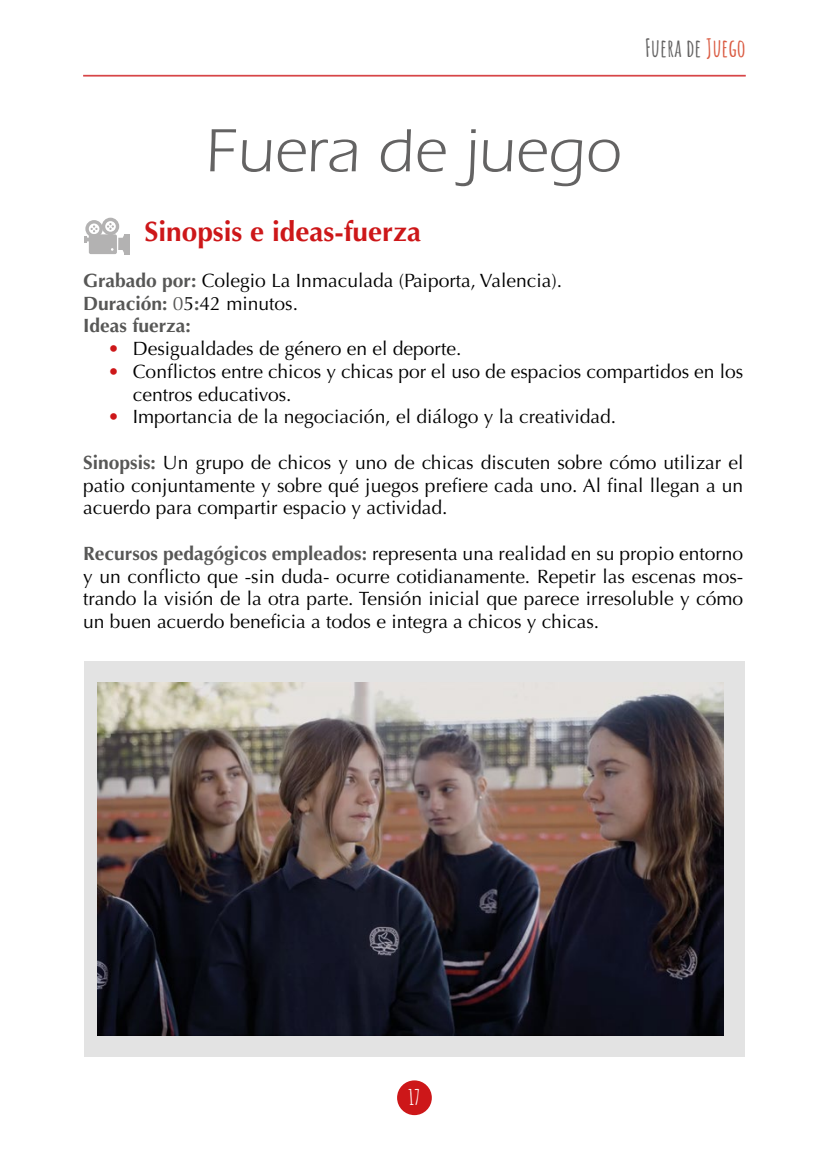
<style>
.page{position:relative;width:819px;height:1166px;background:#fff}
.page>*{position:absolute;margin:0;border:0;box-sizing:border-box;transform-origin:0 0}
.Capítulo{font:63px "Itc Eras";color:#646363}
.titular{font:700 28px "Optima";color:#cd1719}
.t1{font:700 24.5px "Amatic SC";color:#646363}
.t2{font:700 21px "Amatic SC";color:#fff}
.cpo_texto{font:19.25px/22.8px "Optima";color:#000;text-align:justify}
.cpo_texto-2{font:700 19.25px "Optima";color:#575756}
.s1{color:#da5b42}
.s2{font-weight:700;color:#575756}
.s3{color:#575756}
.s4{color:#cd1719}
</style>
<div class="page">
<div style="left:397px;top:1080px;width:35px;height:35px;background:#cd1719;border-radius:50%"></div>
<hr style="left:83px;top:75px;width:662px;height:2px;background:#cd1719">
<div style="left:84px;top:661px;width:660px;height:396px;background:#e3e3e3"></div>
<img style="left:97px;top:683px;width:626px;height:352px">
<div style="left:124px;top:234px;width:5px;height:20px;background:#b3b2b2"></div>
<svg style="left:84px;top:218px;width:40px;height:36px"></svg>
<p class="t1" style="left:644px;top:29px;width:102px">Fuera de <span class="s1">Juego</span></p>
<p class="Capítulo" style="left:205px;top:116px;width:417px">Fuera de juego</p>
<p class="titular" style="left:144px;top:215px;width:278px">Sinopsis e ideas-fuerza</p>
<p class="cpo_texto" style="left:83px;top:269px;width:480px"><span class="s2">Grabado por:</span> Colegio La Inmaculada (Paiporta, Valencia).</p>
<p class="cpo_texto" style="left:83px;top:292px;width:216px"><span class="s2">Duración:</span> <span class="s3">0</span>5<span class="s2">:</span>42 minutos.</p>
<p class="cpo_texto-2" style="left:83px;top:315px;width:109px">Ideas fuerza:</p>
<p class="cpo_texto" style="left:108px;top:337px;width:355px"><span class="s4">•</span> Desigualdades de género en el deporte.</p>
<p class="cpo_texto" style="left:133px;top:360px;width:612px;text-indent:-25px"><span class="s4">•</span> Conflictos entre chicos y chicas por el uso de espacios compartidos en los centros educativos.</p>
<p class="cpo_texto" style="left:108px;top:406px;width:510px"><span class="s4">•</span> Importancia de la negociación, el diálogo y la creatividad.</p>
<p class="cpo_texto" style="left:83px;top:451px;width:661px"><span class="s2">Sinopsis:</span> Un grupo de chicos y uno de chicas discuten sobre cómo utilizar el patio conjuntamente y sobre qué juegos prefiere cada uno. Al final llegan a un acuerdo para compartir espacio y actividad.</p>
<p class="cpo_texto" style="left:83px;top:542px;width:661px"><span class="s2">Recursos pedagógicos empleados:</span> representa una realidad en su propio entorno y un conflicto que -sin duda- ocurre cotidianamente. Repetir las escenas mos&shy;trando la visión de la otra parte. Tensión inicial que parece irresoluble y cómo un buen acuerdo beneficia a todos e integra a chicos y chicas.</p>
<p class="t2" style="left:408px;top:1081px;width:13px">17</p>
</div>
